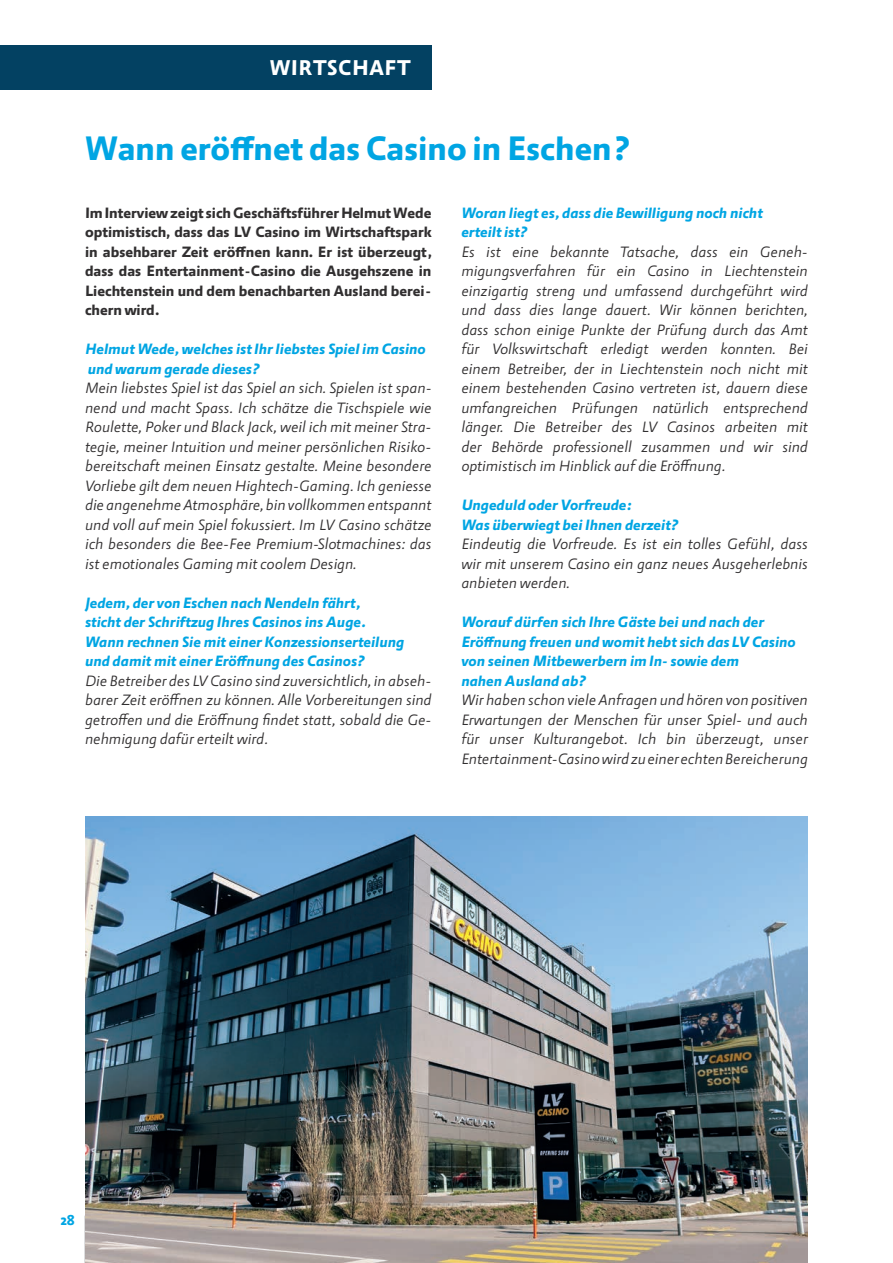
<style>
.page{position:relative;width:893px;height:1263px;background:#fff}
.page>*{position:absolute;margin:0;border:0;box-sizing:border-box;transform-origin:0 0}
.t1{font:35.7px "Allegra 6 Bold";color:#00a5e3}
.t2{font:22.5px "Allegra 6 Bold";letter-spacing:.03em;color:#fff}
.t3{font:16.5px "Allegra 6 Bold";color:#00a5e3}
.t4{font:15.75px/19.5px "Allegra 22 Regular Italic";color:#312f30;text-align:justify}
.t5{font:15.75px/19.5px "Allegra 66 Bold Italic";color:#00a5e3}
.t6{font:15.75px/19.5px "Allegra 6 Bold";color:#312f30;text-align:justify}
</style>
<div class="page">
<img style="left:85px;top:816px;width:723px;height:447px">
<div style="left:0;top:46px;width:432px;height:44px;background:#034162"></div>
<h2 class="t2" style="left:270px;top:55px;width:142px">WIRTSCHAFT</h2>
<h1 class="t1" style="left:85px;top:129px;width:548px">Wann eröffnet das Casino in Eschen?</h1>
<p class="t6" style="left:85px;top:203px;width:349px">Im Interview zeigt sich Geschäftsführer Helmut Wede optimistisch, dass das LV Casino im Wirtschaftspark in absehbarer Zeit eröffnen kann. Er ist überzeugt, dass das Entertainment-Casino die Ausgehszene in Liechtenstein und dem benachbarten Ausland berei&shy;chern wird.</p>
<p class="t5" style="left:85px;top:340px;width:342px">Helmut Wede, welches ist Ihr liebstes Spiel im Casino und warum gerade dieses?</p>
<p class="t4" style="left:85px;top:379px;width:348px">Mein liebstes Spiel ist das Spiel an sich. Spielen ist span&shy;nend und macht Spass. Ich schätze die Tischspiele wie Roulette, Poker und Black Jack, weil ich mit meiner Stra&shy;tegie, meiner Intuition und meiner persönlichen Risiko&shy;bereitschaft meinen Einsatz gestalte. Meine besondere Vorliebe gilt dem neuen Hightech-Gaming. Ich geniesse die angenehme Atmosphäre, bin vollkommen entspannt und voll auf mein Spiel fokussiert. Im LV Casino schätze ich besonders die Bee-Fee Premium-Slotmachines: das ist emotionales Gaming mit coolem Design.</p>
<p class="t5" style="left:85px;top:593px;width:321px">Jedem, der von Eschen nach Nendeln fährt,<br>sticht der Schriftzug Ihres Casinos ins Auge.<br>Wann rechnen Sie mit einer Konzessionserteilung und damit mit einer Eröffnung des Casinos?</p>
<p class="t4" style="left:85px;top:671px;width:348px">Die Betreiber des LV Casino sind zuversichtlich, in abseh&shy;barer Zeit eröffnen zu können. Alle Vorbereitungen sind getroffen und die Eröffnung findet statt, sobald die Ge&shy;nehmigung dafür erteilt wird.</p>
<p class="t5" style="left:461px;top:203px;width:303px">Woran liegt es, dass die Bewilligung noch nicht erteilt ist?</p>
<p class="t4" style="left:461px;top:242px;width:348px">Es ist eine bekannte Tatsache, dass ein Geneh&shy;migungsverfahren für ein Casino in Liechtenstein einzigartig streng und umfassend durchgeführt wird und dass dies lange dauert. Wir können berichten, dass schon einige Punkte der Prüfung durch das Amt für Volkswirtschaft erledigt werden konnten. Bei einem Betreiber, der in Liechtenstein noch nicht mit einem bestehenden Casino vertreten ist, dauern diese umfangreichen Prüfungen natürlich entsprechend länger. Die Betreiber des LV Casinos arbeiten mit der Behörde professionell zusammen und wir sind optimistisch im Hinblick auf die Eröffnung.</p>
<p class="t5" style="left:461px;top:496px;width:219px">Ungeduld oder Vorfreude:<br>Was überwiegt bei Ihnen derzeit?</p>
<p class="t4" style="left:461px;top:535px;width:348px">Eindeutig die Vorfreude. Es ist ein tolles Gefühl, dass wir mit unserem Casino ein ganz neues Ausgeherlebnis anbieten werden.</p>
<p class="t5" style="left:461px;top:613px;width:336px">Worauf dürfen sich Ihre Gäste bei und nach der Eröffnung freuen und womit hebt sich das LV Casino von seinen Mitbewerbern im In- sowie dem<br>nahen Ausland ab?</p>
<p class="t4" style="left:461px;top:691px;width:348px">Wir haben schon viele Anfragen und hören von positiven Erwartungen der Menschen für unser Spiel- und auch für unser Kulturangebot. Ich bin überzeugt, unser Entertainment-Casino wird zu einer echten Bereicherung</p>
<p class="t3" style="left:60px;top:1210px;width:16px">28</p>
</div>
